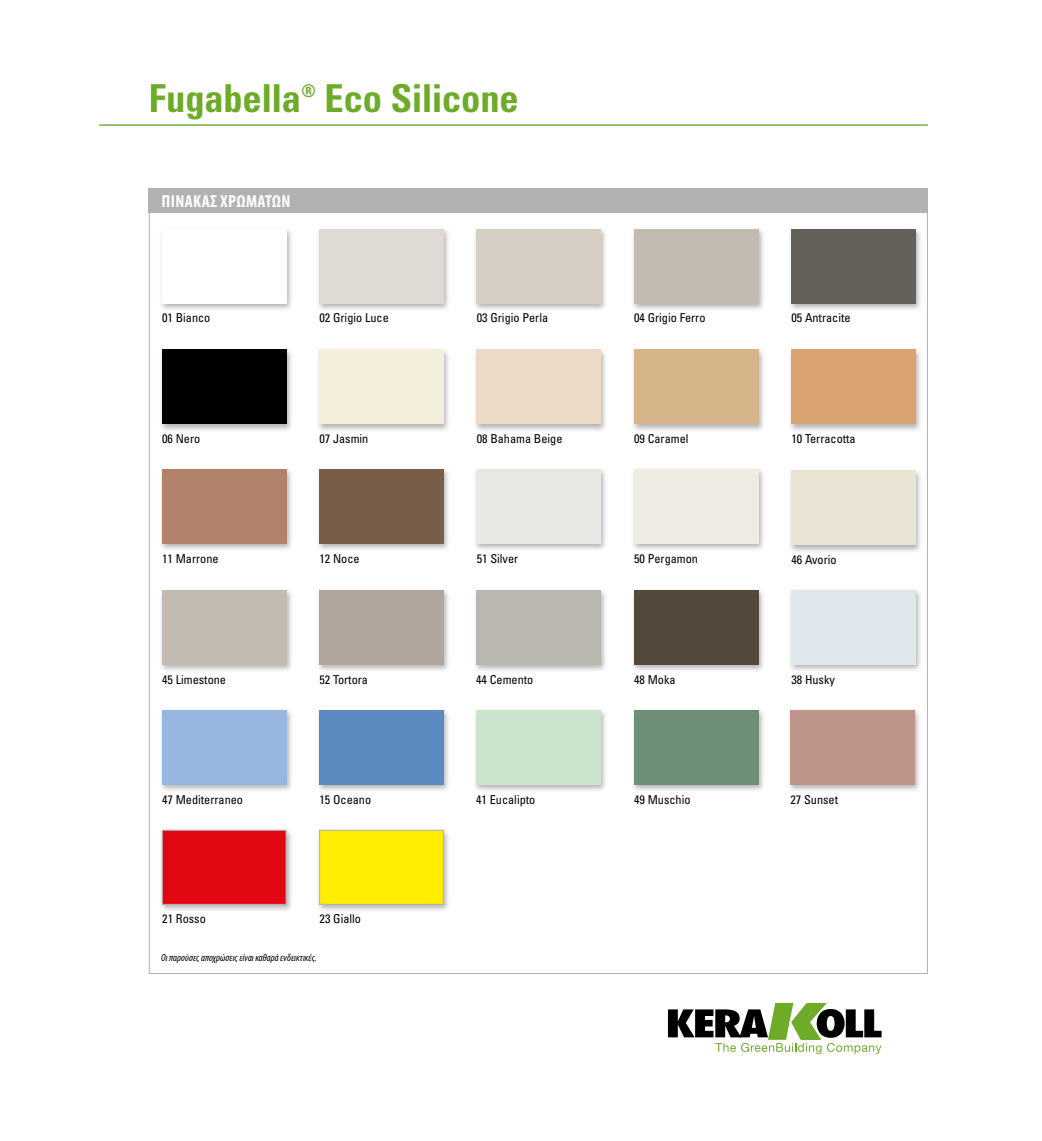
<style>
.page{position:relative;width:1042px;height:1141px;background:#fff}
.page>*{position:absolute;margin:0;border:0;box-sizing:border-box;transform-origin:0 0}
.t1{font:700 condensed 38.5px "Univers LT Std";letter-spacing:-.005em;color:#6eab28}
.t2{font:700 condensed 17.5px "Myriad Pro";letter-spacing:.02em;color:#fff}
.t3{font:condensed 12.25px "Univers LT Std";color:#000}
.t4{font:italic condensed 10.5px "Myriad Pro";color:#000}
</style>
<div class="page">
<hr style="left:99px;top:124px;width:829px;height:2px;background:#6eab28">
<svg style="left:668px;top:1003px;width:213px;height:51px"></svg>
<div style="left:149px;top:189px;width:779px;height:24px;background:#b3b2b2"></div>
<div style="left:787px;top:708px;width:134px;height:85px;background:#000;opacity:.3"></div>
<div style="left:790px;top:710px;width:124px;height:75px;background:#bf948b"></div>
<div style="left:316px;top:828px;width:134px;height:85px;background:#000;opacity:.3"></div>
<div style="left:319px;top:830px;width:124px;height:74px;background:#ffed00;border:1px solid #b3b2b2"></div>
<div style="left:158px;top:828px;width:135px;height:85px;background:#000;opacity:.3"></div>
<div style="left:162px;top:830px;width:124px;height:74px;background:#e30613;border:1px solid #b3b2b2"></div>
<div style="left:473px;top:347px;width:135px;height:85px;background:#000;opacity:.3"></div>
<div style="left:477px;top:350px;width:124px;height:74px;background:#ebdac5"></div>
<div style="left:158px;top:347px;width:135px;height:85px;background:#000;opacity:.3"></div>
<div style="left:162px;top:350px;width:124px;height:74px;background:#000"></div>
<div style="left:316px;top:347px;width:134px;height:85px;background:#000;opacity:.3"></div>
<div style="left:319px;top:350px;width:124px;height:74px;background:#f3efda"></div>
<div style="left:630px;top:347px;width:135px;height:85px;background:#000;opacity:.3"></div>
<div style="left:634px;top:350px;width:124px;height:74px;background:#d6b48a"></div>
<div style="left:787px;top:347px;width:135px;height:85px;background:#000;opacity:.3"></div>
<div style="left:791px;top:350px;width:124px;height:74px;background:#d9a36f"></div>
<div style="left:787px;top:227px;width:135px;height:85px;background:#000;opacity:.3"></div>
<div style="left:791px;top:229px;width:124px;height:74px;background:#63615a"></div>
<div style="left:630px;top:227px;width:135px;height:85px;background:#000;opacity:.3"></div>
<div style="left:634px;top:229px;width:124px;height:74px;background:#c1bbb1"></div>
<div style="left:473px;top:227px;width:135px;height:85px;background:#000;opacity:.3"></div>
<div style="left:477px;top:229px;width:124px;height:74px;background:#d5cfc4"></div>
<div style="left:158px;top:227px;width:135px;height:85px;background:#000;opacity:.3"></div>
<div style="left:162px;top:229px;width:124px;height:74px;background:#fff"></div>
<div style="left:316px;top:227px;width:134px;height:85px;background:#000;opacity:.3"></div>
<div style="left:319px;top:229px;width:124px;height:74px;background:#dfdad3"></div>
<div style="left:630px;top:588px;width:135px;height:85px;background:#000;opacity:.3"></div>
<div style="left:634px;top:590px;width:124px;height:75px;background:#55493b"></div>
<div style="left:158px;top:588px;width:135px;height:85px;background:#000;opacity:.3"></div>
<div style="left:162px;top:590px;width:124px;height:75px;background:#c3bbb1"></div>
<div style="left:473px;top:588px;width:135px;height:85px;background:#000;opacity:.3"></div>
<div style="left:477px;top:590px;width:124px;height:75px;background:#b9b7af"></div>
<div style="left:316px;top:588px;width:134px;height:85px;background:#000;opacity:.3"></div>
<div style="left:319px;top:590px;width:124px;height:75px;background:#b0a69d"></div>
<div style="left:787px;top:588px;width:135px;height:85px;background:#000;opacity:.3"></div>
<div style="left:791px;top:590px;width:124px;height:75px;background:#dfe8ed"></div>
<div style="left:787px;top:468px;width:135px;height:85px;background:#000;opacity:.3"></div>
<div style="left:791px;top:471px;width:124px;height:74px;background:#e8e3d3"></div>
<div style="left:630px;top:467px;width:135px;height:85px;background:#000;opacity:.3"></div>
<div style="left:634px;top:469px;width:124px;height:75px;background:#f0ece4"></div>
<div style="left:158px;top:467px;width:135px;height:85px;background:#000;opacity:.3"></div>
<div style="left:162px;top:469px;width:124px;height:75px;background:#b28169"></div>
<div style="left:473px;top:467px;width:135px;height:85px;background:#000;opacity:.3"></div>
<div style="left:477px;top:469px;width:124px;height:75px;background:#e9e8e4"></div>
<div style="left:316px;top:467px;width:134px;height:85px;background:#000;opacity:.3"></div>
<div style="left:319px;top:469px;width:124px;height:75px;background:#785d48"></div>
<div style="left:630px;top:708px;width:135px;height:85px;background:#000;opacity:.3"></div>
<div style="left:634px;top:710px;width:124px;height:75px;background:#6f8e76"></div>
<div style="left:158px;top:708px;width:135px;height:85px;background:#000;opacity:.3"></div>
<div style="left:162px;top:710px;width:124px;height:75px;background:#97b7e1"></div>
<div style="left:473px;top:708px;width:135px;height:85px;background:#000;opacity:.3"></div>
<div style="left:477px;top:710px;width:124px;height:75px;background:#cde4cc"></div>
<div style="left:316px;top:708px;width:134px;height:85px;background:#000;opacity:.3"></div>
<div style="left:319px;top:710px;width:124px;height:75px;background:#5b8ac0"></div>
<h1 class="t1" style="left:149px;top:75px;width:371px">Fugabella<sup>®</sup> Eco Silicone</h1>
<h2 class="t2" style="left:161px;top:192px;width:131px">ΠΊΝΑΚΑΣ ΧΡΩΜΆΤΩΝ</h2>
<p class="t3" style="left:162px;top:310px;width:50px">01 Bianco</p>
<p class="t3" style="left:319px;top:310px;width:71px">02 Grigio Luce</p>
<p class="t3" style="left:477px;top:310px;width:73px">03 Grigio Perla</p>
<p class="t3" style="left:634px;top:310px;width:73px">04 Grigio Ferro</p>
<p class="t3" style="left:791px;top:310px;width:61px">05 Antracite</p>
<p class="t3" style="left:162px;top:431px;width:40px">06 Nero</p>
<p class="t3" style="left:319px;top:431px;width:50px">07 Jasmin</p>
<p class="t3" style="left:477px;top:431px;width:87px">08 Bahama Beige</p>
<p class="t3" style="left:634px;top:431px;width:56px">09 Caramel</p>
<p class="t3" style="left:791px;top:431px;width:66px">10 Terracotta</p>
<p class="t3" style="left:162px;top:551px;width:58px">11 Marrone</p>
<p class="t3" style="left:319px;top:551px;width:42px">12 Noce</p>
<p class="t3" style="left:477px;top:551px;width:43px">51 Silver</p>
<p class="t3" style="left:634px;top:551px;width:65px">50 Pergamon</p>
<p class="t3" style="left:791px;top:552px;width:47px">46 Avorio</p>
<p class="t3" style="left:162px;top:672px;width:65px">45 Limestone</p>
<p class="t3" style="left:319px;top:672px;width:50px">52 Tortora</p>
<p class="t3" style="left:476px;top:672px;width:59px">44 Cemento</p>
<p class="t3" style="left:634px;top:672px;width:43px">48 Moka</p>
<p class="t3" style="left:791px;top:672px;width:45px">38 Husky</p>
<p class="t3" style="left:162px;top:791px;width:82px">47 Mediterraneo</p>
<p class="t3" style="left:319px;top:791px;width:53px">15 Oceano</p>
<p class="t3" style="left:476px;top:791px;width:61px">41 Eucalipto</p>
<p class="t3" style="left:634px;top:791px;width:58px">49 Muschio</p>
<p class="t3" style="left:162px;top:911px;width:45px">21 Rosso</p>
<p class="t3" style="left:320px;top:911px;width:43px">23 Giallo</p>
<p class="t4" style="left:161px;top:952px;width:157px">Οι παρούσες αποχρώσεις είναι καθαρά ενδεικτικές.</p>
<p class="t3" style="left:790px;top:791px;width:49px">27 Sunset</p>
</div>
